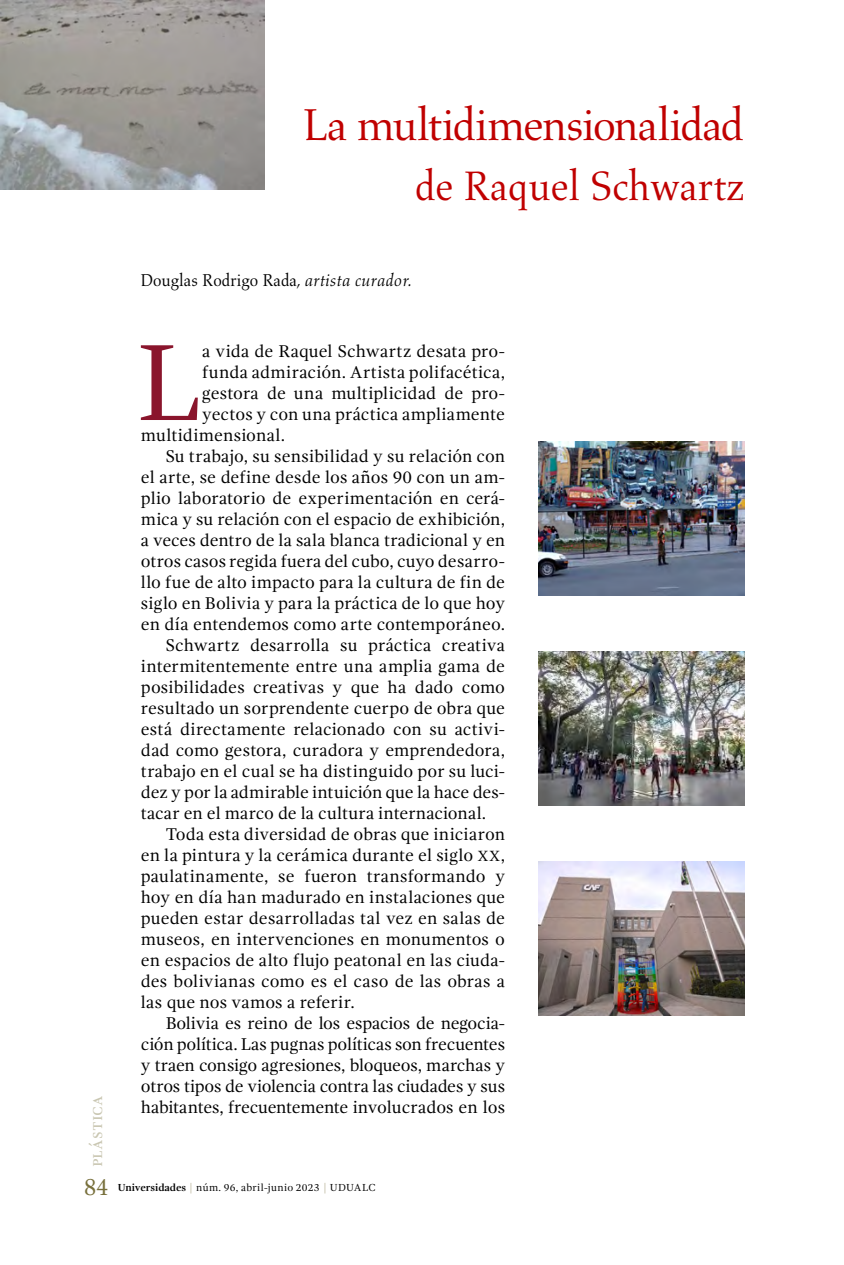
<style>
.page{position:relative;width:844px;height:1265px;background:#fff}
.page>*{position:absolute;margin:0;border:0;box-sizing:border-box;transform-origin:0 0}
.present-1er_parrafo{font:111.48px "Gandhi Serif";color:#8a152c}
.Ad-titulo{font:45.5px "Aldus LT Std";letter-spacing:-.03em;color:#c00000}
.Ad-titulo-2{font:42px "Aldus LT Std";color:#c00000;scale:.96 1}
.t1{font:24.5px "Gandhi Serif";color:#78703c;scale:.9 1}
.art-cuerpo_de_texto{font:17.5px/21px "Gandhi Serif";color:#000;text-align:justify}
.present-1er_parrafo-2{font:17.5px "Gandhi Serif";letter-spacing:.01em;color:#000}
.art-p-autor_txt{font:17.5px "Aldus LT Std";color:#000;scale:.96 1}
.t2{font:17.5px "Gandhi Serif";letter-spacing:.005em;color:#c9c6b1}
.t3{font:10.5px "Gandhi Serif";letter-spacing:.03em;color:#000}
.s1{font-style:italic}
.s2{font-size:15.22px}
.s3{font-weight:700}
.s4{color:#aea98a}
</style>
<div class="page">
<img style="left:0;top:0;width:264px;height:189px">
<img style="left:539px;top:441px;width:205px;height:154px">
<img style="left:539px;top:651px;width:205px;height:154px">
<img style="left:539px;top:861px;width:205px;height:154px">
<p class="Ad-titulo" style="left:303px;top:99px;width:442px">La multidimensionalidad</p>
<p class="Ad-titulo-2" style="left:415px;top:163px;width:344px">de Raquel Schwartz</p>
<p class="art-p-autor_txt" style="left:141px;top:271px;width:283px">Douglas Rodrigo Rada, <span class="s1">artista curador.</span></p>
<p class="t2" style="left:86px;top:1167px;width:73px;rotate:-90deg">plástica</p>
<h3 class="t1" style="left:84px;top:1173px;width:28px">84</h3>
<p class="present-1er_parrafo" style="left:136px;top:320px;width:67px">L</p>
<p class="present-1er_parrafo-2" style="left:202px;top:341px;width:304px">a vida de Raquel Schwartz desata pro-</p>
<p class="present-1er_parrafo-2" style="left:202px;top:362px;width:304px">funda admiración. Artista polifacética,</p>
<p class="present-1er_parrafo-2" style="left:202px;top:383px;width:304px">gestora de una multiplicidad de pro-</p>
<p class="present-1er_parrafo-2" style="left:202px;top:404px;width:304px">yectos y con una práctica ampliamente</p>
<p class="present-1er_parrafo-2" style="left:141px;top:425px;width:146px">multidimensional.</p>
<p class="art-cuerpo_de_texto" style="left:141px;top:446px;width:365px;text-indent:25px">Su trabajo, su sensibilidad y su relación con el arte, se define desde los años 90 con un am&shy;plio laboratorio de experimentación en cerá&shy;mica y su relación con el espacio de exhibición, a veces dentro de la sala blanca tradicional y en otros casos regida fuera del cubo, cuyo desarro&shy;llo fue de alto impacto para la cultura de fin de siglo en Bolivia y para la práctica de lo que hoy en día entendemos como arte contemporáneo.</p>
<p class="art-cuerpo_de_texto" style="left:141px;top:635px;width:365px;text-indent:25px">Schwartz desarrolla su práctica creativa intermitentemente entre una amplia gama de posibilidades creativas y que ha dado como resultado un sorprendente cuerpo de obra que está directamente relacionado con su activi&shy;dad como gestora, curadora y emprendedora, trabajo en el cual se ha distinguido por su luci&shy;dez y por la admirable intuición que la hace des&shy;tacar en el marco de la cultura internacional.</p>
<p class="art-cuerpo_de_texto" style="left:141px;top:824px;width:365px;text-indent:25px">Toda esta diversidad de obras que iniciaron en la pintura y la cerámica durante el siglo <span class="s2">XX</span>, paulatinamente, se fueron transformando y hoy en día han madurado en instalaciones que pueden estar desarrolladas tal vez en salas de museos, en intervenciones en monumentos o en espacios de alto flujo peatonal en las ciuda&shy;des bolivianas como es el caso de las obras a las que nos vamos a referir.</p>
<p class="art-cuerpo_de_texto" style="left:141px;top:1013px;width:365px;text-indent:25px">Bolivia es reino de los espacios de negocia&shy;ción política. Las pugnas políticas son frecuentes y traen consigo agresiones, bloqueos, marchas y otros tipos de violencia contra las ciudades y sus habitantes, frecuentemente involucrados en los</p>
<p class="t3" style="left:118px;top:1181px;width:259px"><span class="s3">Universidades</span> <span class="s4">|</span> núm. 96, abril-junio 2023 <span class="s4">|</span> UDUALC</p>
</div>
